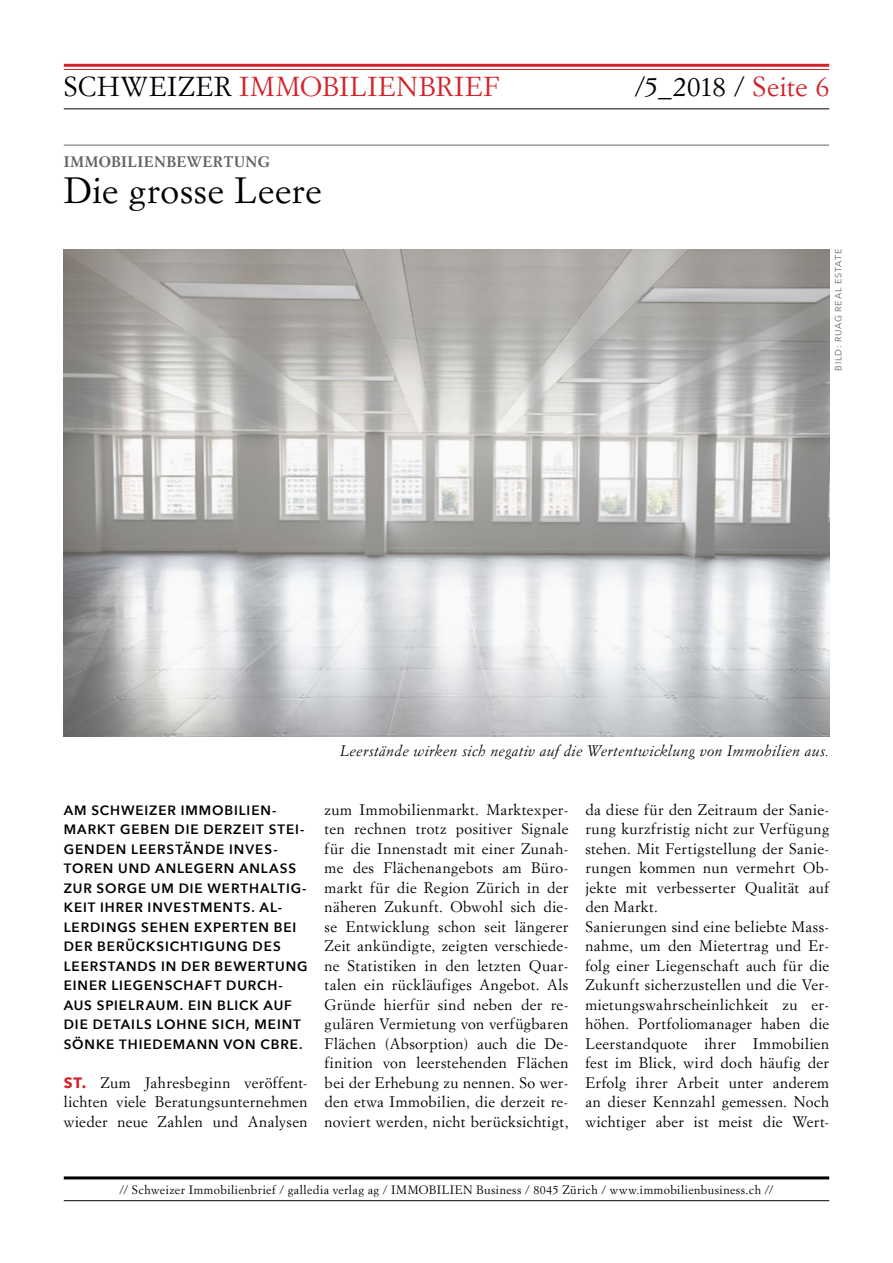
<style>
.page{position:relative;width:893px;height:1263px;background:#fff}
.page>*{position:absolute;margin:0;border:0;box-sizing:border-box;transform-origin:0 0}
.t1{font:36px "Simoncini Garamond Std";letter-spacing:.015em;color:#000}
.t2{font:27px "Simoncini Garamond Std";letter-spacing:.03em;color:#d2232a}
.t3{font:27px "Simoncini Garamond Std";letter-spacing:.005em;color:#000}
.t4{font:15px/19.5px "Simoncini Garamond Std";letter-spacing:.03em;color:#000;text-align:justify}
.t5{font:italic 15px "Simoncini Garamond Std";letter-spacing:.02em;color:#000}
.t6{font:700 15px "Simoncini Garamond Std";letter-spacing:.025em;color:#636466}
.t7{font:600 13.5px/19.5px "Avenir Next";letter-spacing:.065em;color:#000}
.t8{font:12px "Simoncini Garamond Std";letter-spacing:.04em;color:#000}
.t9{font:9px "Avenir Next";letter-spacing:.09em;color:#636466}
.s1{color:#000}
.s2{color:#d2232a}
.s3{font-family:"Avenir Next";font-weight:700;color:#d2232a}
</style>
<div class="page">
<hr style="left:64px;top:1176px;width:765px;height:3px;background:#000">
<hr style="left:64px;top:1200px;width:765px;height:1px;background:#000">
<hr style="left:64px;top:64px;width:765px;height:3px;background:#d2232a">
<hr style="left:64px;top:69px;width:765px;height:1px;background:#d2232a">
<hr style="left:64px;top:108px;width:765px;height:1px;background:#000">
<hr style="left:64px;top:145px;width:765px;height:1px;background:#636466">
<img style="left:64px;top:249px;width:765px;height:487px">
<h2 class="t2" style="left:64px;top:70px;width:437px"><span class="s1">SCHWEIZER</span> IMMOBILIENBRIEF</h2>
<h2 class="t3" style="left:635px;top:70px;width:196px">/5_2018 / <span class="s2">Seite 6</span></h2>
<p class="t6" style="left:64px;top:152px;width:208px">IMMOBILIENBEWERTUNG</p>
<h1 class="t1" style="left:64px;top:168px;width:259px">Die grosse Leere</h1>
<p class="t9" style="left:831px;top:371px;width:123px;rotate:-90deg">BILD: RUAG REAL ESTATE</p>
<p class="t5" style="left:340px;top:742px;width:491px">Leerstände wirken sich negativ auf die Wertentwicklung von Immobilien aus.</p>
<p class="t7" style="left:64px;top:800px;width:245px">AM SCHWEIZER IMMOBILIEN-<br>MARKT GEBEN DIE DERZEIT STEI-<br>GENDEN LEERSTÄNDE INVES-<br>TOREN UND ANLEGERN ANLASS<br>ZUR SORGE UM DIE WERTHALTIG-<br>KEIT IHRER INVESTMENTS. AL-<br>LERDINGS SEHEN EXPERTEN BEI<br>DER BERÜCKSICHTIGUNG DES<br>LEERSTANDS IN DER BEWERTUNG<br>EINER LIEGENSCHAFT DURCH-<br>AUS SPIELRAUM. EIN BLICK AUF<br>DIE DETAILS LOHNE SICH, MEINT<br>SÖNKE THIEDEMANN VON CBRE.</p>
<p class="t4" style="left:64px;top:1072px;width:245px"><span class="s3">ST.</span> Zum Jahresbeginn veröffent&shy;lichten viele Beratungsunternehmen wieder neue Zahlen und Analysen</p>
<p class="t4" style="left:325px;top:799px;width:245px">zum Immobilienmarkt. Marktexper&shy;ten rechnen trotz positiver Signale für die Innenstadt mit einer Zunah&shy;me des Flächenangebots am Büro&shy;markt für die Region Zürich in der näheren Zukunft. Obwohl sich die&shy;se Entwicklung schon seit längerer Zeit ankündigte, zeigten verschiede&shy;ne Statistiken in den letzten Quar&shy;talen ein rückläufiges Angebot. Als Gründe hierfür sind neben der re&shy;gulären Vermietung von verfügbaren Flächen (Absorption) auch die De&shy;finition von leerstehenden Flächen bei der Erhebung zu nennen. So wer&shy;den etwa Immobilien, die derzeit re&shy;noviert werden, nicht berücksichtigt,</p>
<p class="t4" style="left:585px;top:799px;width:245px;text-align:left">da diese für den Zeitraum der Sanie&shy;rung kurzfristig nicht zur Verfügung stehen. Mit Fertigstellung der Sanie&shy;rungen kommen nun vermehrt Ob&shy;jekte mit verbesserter Qualität auf den Markt.<br>Sanierungen sind eine beliebte Mass&shy;nahme, um den Mietertrag und Er&shy;folg einer Liegenschaft auch für die Zukunft sicherzustellen und die Ver&shy;mietungswahrscheinlichkeit zu er&shy;höhen. Portfoliomanager haben die Leerstandquote ihrer Immobilien fest im Blick, wird doch häufig der Erfolg ihrer Arbeit unter anderem an dieser Kennzahl gemessen. Noch wichtiger aber ist meist die Wert-</p>
<p class="t8" style="left:120px;top:1183px;width:655px">// Schweizer Immobilienbrief / galledia verlag ag / IMMOBILIEN Business / 8045 Zürich / www.immobilienbusiness.ch //</p>
</div>
